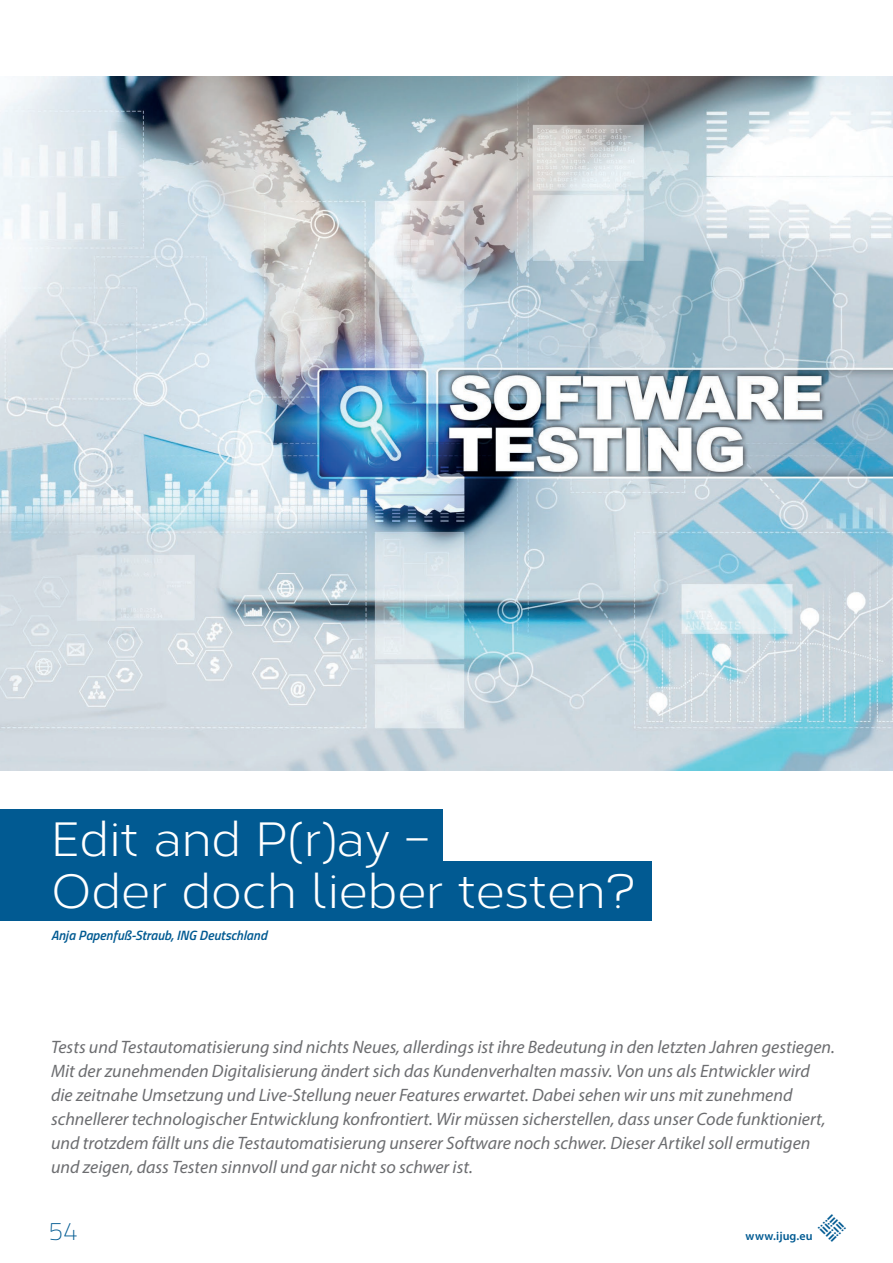
<style>
.page{position:relative;width:893px;height:1263px;background:#fff}
.page>*{position:absolute;margin:0;border:0;box-sizing:border-box;transform-origin:0 0}
.t1{font:48px/52.5px "Corbert";color:#fff}
.t2{font:100 25.5px "Titillium";color:#015a92}
.t3{font:italic 18px/24px "Myriad Pro";color:#6c6d70}
.t4{font:italic 600 13.5px "Titillium";color:#015a92}
.t5{font:600 12px "Myriad Pro";letter-spacing:.01em;color:#015a92}
</style>
<div class="page">
<div style="left:0;top:809px;width:442px;height:59px;background:#015a92"></div>
<div style="left:0;top:862px;width:652px;height:59px;background:#015a92"></div>
<img style="left:0;top:77px;width:893px;height:693px">
<h1 class="t1" style="left:51px;top:810px;width:586px">Edit and P(r)ay –<br>Oder doch lieber testen?</h1>
<p class="t4" style="left:51px;top:925px;width:218px">Anja Papenfuß-Straub, ING Deutschland</p>
<p class="t3" style="left:51px;top:1035px;width:785px">Tests und Testautomatisierung sind nichts Neues, allerdings ist ihre Bedeutung in den letzten Jahren gestiegen.<br>Mit der zunehmenden Digitalisierung ändert sich das Kundenverhalten massiv. Von uns als Entwickler wird die zeitnahe Umsetzung und Live-Stellung neuer Features erwartet. Dabei sehen wir uns mit zunehmend schnellerer technologischer Entwicklung konfrontiert. Wir müssen sicherstellen, dass unser Code funktioniert, und trotzdem fällt uns die Testautomatisierung unserer Software noch schwer. Dieser Artikel soll ermutigen und zeigen, dass Testen sinnvoll und gar nicht so schwer ist.</p>
<h2 class="t2" style="left:49px;top:1213px;width:30px">54</h2>
<p class="t5" style="left:746px;top:1228px;width:69px">www.ijug.eu</p>
</div>
